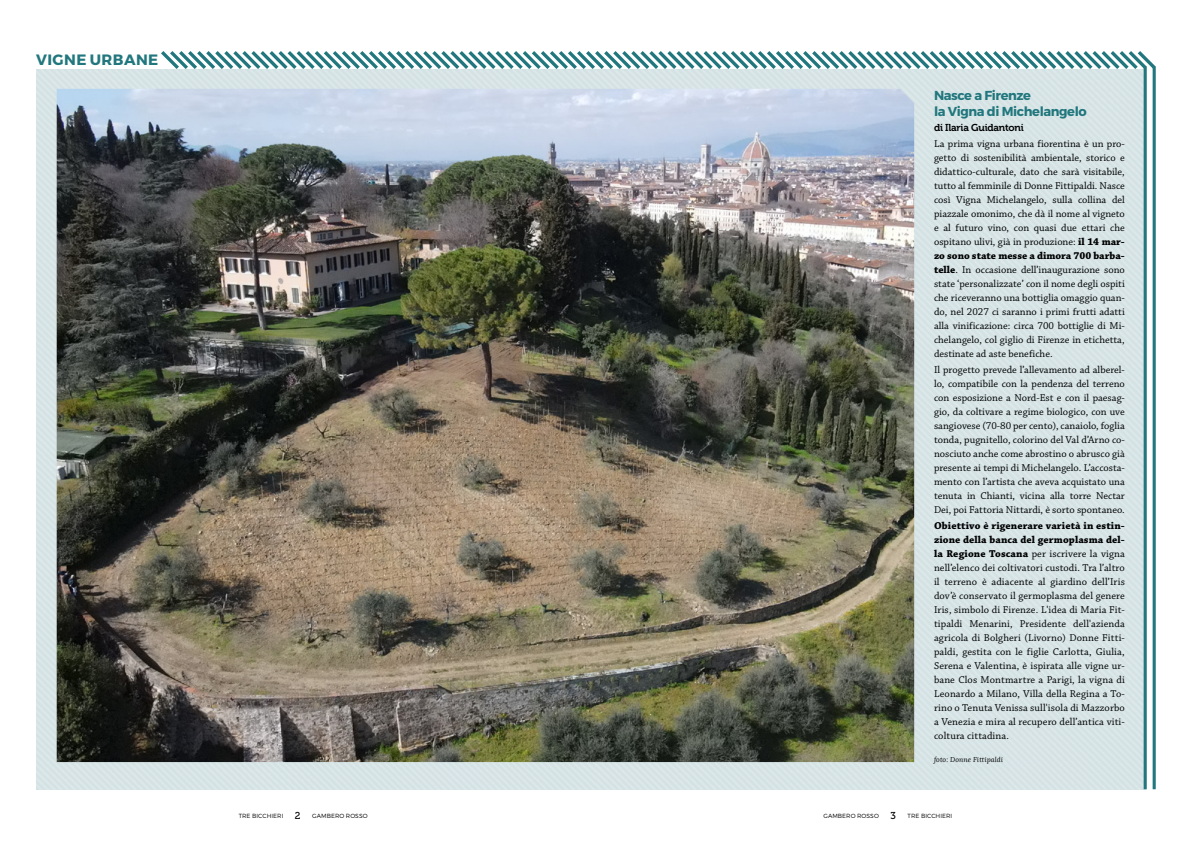
<style>
.page{position:relative;width:1191px;height:842px;background:#fff}
.page>*{position:absolute;margin:0;border:0;box-sizing:border-box;transform-origin:0 0}
.t1{font:700 15px "Montserrat";letter-spacing:.03em;color:#21777d}
.t2{font:700 13px/16px "Montserrat";letter-spacing:-.03em;color:#21777d}
.t3{font:10.5px/14px "Chaparral Pro";color:#000;text-align:justify}
.t4{font:10px "Museo 700";letter-spacing:-.02em;color:#000}
.t5{font:italic 7px "Lora";letter-spacing:.01em;color:#000}
.t6{font:300 6px "Montserrat";letter-spacing:.01em;color:#000}
.s1{font-weight:700}
.s2{font-family:"Museo 500";font-weight:400;font-size:10px}
</style>
<div class="page">
<div style="left:36px;top:69px;width:560px;height:720px;background:#d4e1e3"></div>
<img style="left:57px;top:89px;width:857px;height:673px">
<hr style="left:1152px;top:67px;width:3px;height:722px;background:#21777d">
<hr style="left:1143px;top:67px;width:3px;height:722px;background:#21777d">
<svg style="left:161px;top:51px;width:995px;height:22px"></svg>
<h1 class="t1" style="left:36px;top:50px;width:124px">VIGNE URBANE</h1>
<p class="t2" style="left:934px;top:88px;width:154px">Nasce a Firenze<br>la Vigna di Michelangelo</p>
<p class="t4" style="left:934px;top:122px;width:91px">di Ilaria Guidantoni</p>
<p class="t3" style="left:934px;top:137px;width:192px">La prima vigna urbana fiorentina è un pro&shy;getto di sostenibilità ambientale, storico e didattico-culturale, dato che sarà visitabile, tutto al femminile di Donne Fittipaldi. Nasce così Vigna Michelangelo, sulla collina del piazzale omonimo, che dà il nome al vigneto e al futuro vino, con quasi due ettari che ospitano ulivi, già in produzione: <span class="s1">il 14 mar&shy;zo sono state messe a dimora 700 barba&shy;telle</span>. In occasione dell’inaugurazione sono state ‘personalizzate’ con il nome degli ospiti che riceveranno una bottiglia omaggio quan&shy;do, nel 2027 ci saranno i primi frutti adatti alla vinificazione: circa 700 bottiglie di Mi&shy;chelangelo, col giglio di Firenze in etichetta, destinate ad aste benefiche.</p>
<p class="t3" style="left:934px;top:363px;width:192px">Il progetto prevede l’allevamento ad alberel&shy;lo, compatibile con la pendenza del terreno con esposizione a Nord-Est e con il paesag&shy;gio, da coltivare a regime biologico, con uve sangiovese (70-80 per cento), canaiolo, foglia tonda, pugnitello, colorino del Val d’Arno co&shy;nosciuto anche come abrostino o abrusco già presente ai tempi di Michelangelo. L’accosta&shy;mento con l’artista che aveva acquistato una tenuta in Chianti, vicina alla torre Nectar Dei, poi Fattoria Nittardi, è sorto spontaneo.</p>
<p class="t3" style="left:934px;top:519px;width:192px"><span class="s1">Obiettivo è rigenerare varietà in estin&shy;zione della banca del germoplasma del&shy;la Regione Toscana</span> per iscrivere la vigna nell’elenco dei coltivatori custodi. Tra l’altro il terreno è adiacente al giardino dell’Iris dov’è conservato il germoplasma del genere Iris, simbolo di Firenze. L'idea di Maria Fit&shy;tipaldi Menarini, Presidente dell'azienda agricola di Bolgheri (Livorno) Donne Fitti&shy;paldi, gestita con le figlie Carlotta, Giulia, Serena e Valentina, è ispirata alle vigne ur&shy;bane Clos Montmartre a Parigi, la vigna di Leonardo a Milano, Villa della Regina a To&shy;rino o Tenuta Venissa sull'isola di Mazzorbo a Venezia e mira al recupero dell’antica viti&shy;coltura cittadina.</p>
<p class="t5" style="left:934px;top:755px;width:71px">foto: Donne Fittipaldi</p>
<p class="t6" style="left:239px;top:812px;width:130px">TRE BICCHIERI <span class="s2">2</span> GAMBERO ROSSO</p>
<p class="t6" style="left:823px;top:812px;width:130px">GAMBERO ROSSO <span class="s2">3</span> TRE BICCHIERI</p>
</div>
